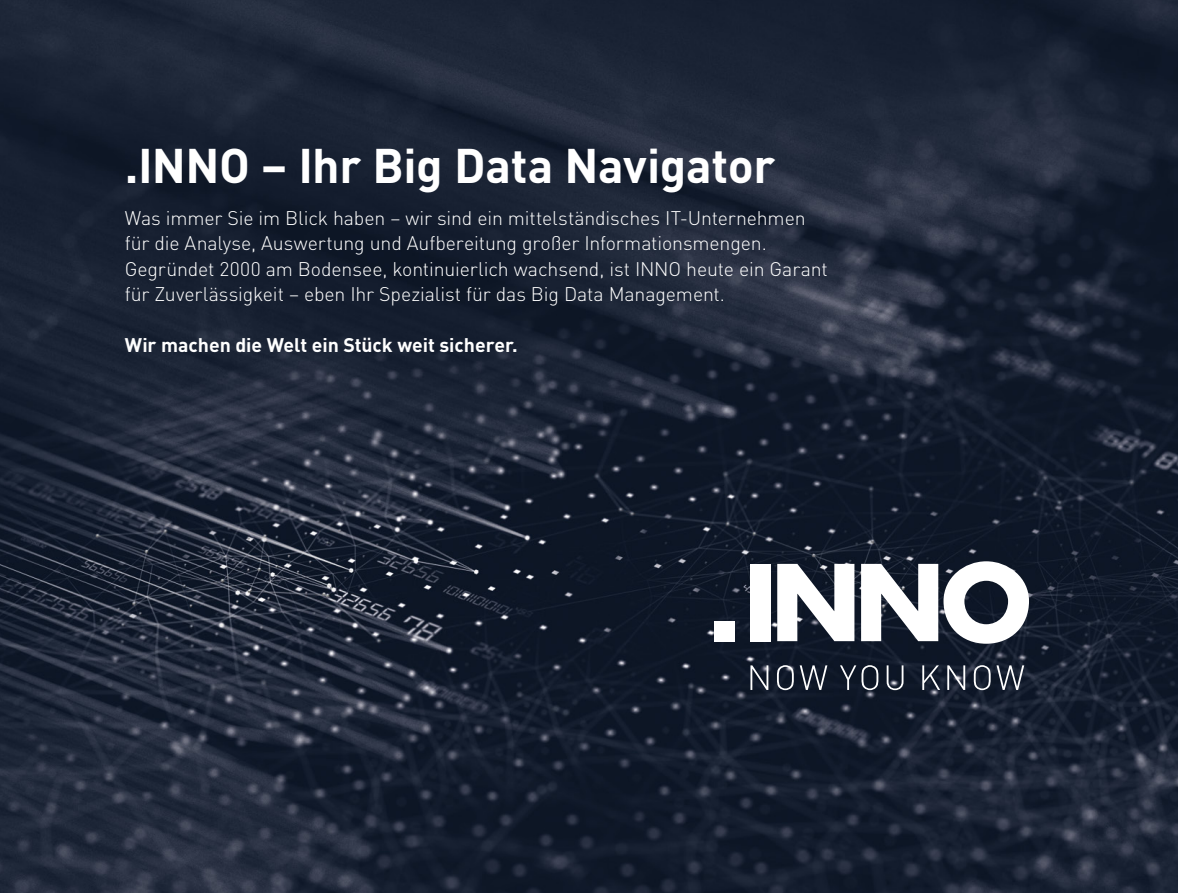
<style>
.page{position:relative;width:1178px;height:893px;background:#fff}
.page>*{position:absolute;margin:0;border:0;box-sizing:border-box;transform-origin:0 0}
.t1{font:700 48px "DIN Pro";letter-spacing:-.01em;color:#fff}
.t2{font:300 19.5px/25.5px "DIN Pro";letter-spacing:-.005em;color:#fff}
.t3{font:700 19.5px "DIN Pro";letter-spacing:-.005em;color:#fff}
</style>
<div class="page">
<img style="left:0;top:0;width:1178px;height:893px">
<div style="left:750px;top:564px;width:20px;height:77px;background:#fff"></div>
<svg style="left:777px;top:564px;width:77px;height:77px"></svg>
<svg style="left:861px;top:561px;width:168px;height:83px"></svg>
<div style="left:714px;top:621px;width:20px;height:20px;background:#fff"></div>
<svg style="left:750px;top:665px;width:18px;height:25px"></svg>
<svg style="left:777px;top:665px;width:17px;height:25px"></svg>
<svg style="left:800px;top:665px;width:27px;height:25px"></svg>
<svg style="left:840px;top:665px;width:38px;height:25px"></svg>
<svg style="left:887px;top:665px;width:16px;height:25px"></svg>
<svg style="left:922px;top:665px;width:18px;height:25px"></svg>
<svg style="left:947px;top:665px;width:18px;height:25px"></svg>
<svg style="left:974px;top:665px;width:16px;height:25px"></svg>
<svg style="left:996px;top:665px;width:28px;height:25px"></svg>
<h1 class="t1" style="left:125px;top:125px;width:652px">.INNO – Ihr Big Data Navigator</h1>
<p class="t2" style="left:125px;top:204px;width:704px">Was immer Sie im Blick haben – wir sind ein mittelständisches IT-Unternehmen für die Analyse, Auswertung und Aufbereitung großer Informationsmengen.<br>Gegründet 2000 am Bodensee, kontinuierlich wachsend, ist INNO heute ein Garant für Zuverlässigkeit – eben Ihr Spezialist für das Big Data Management.</p>
<p class="t3" style="left:125px;top:329px;width:395px">Wir machen die Welt ein Stück weit sicherer.</p>
</div>
